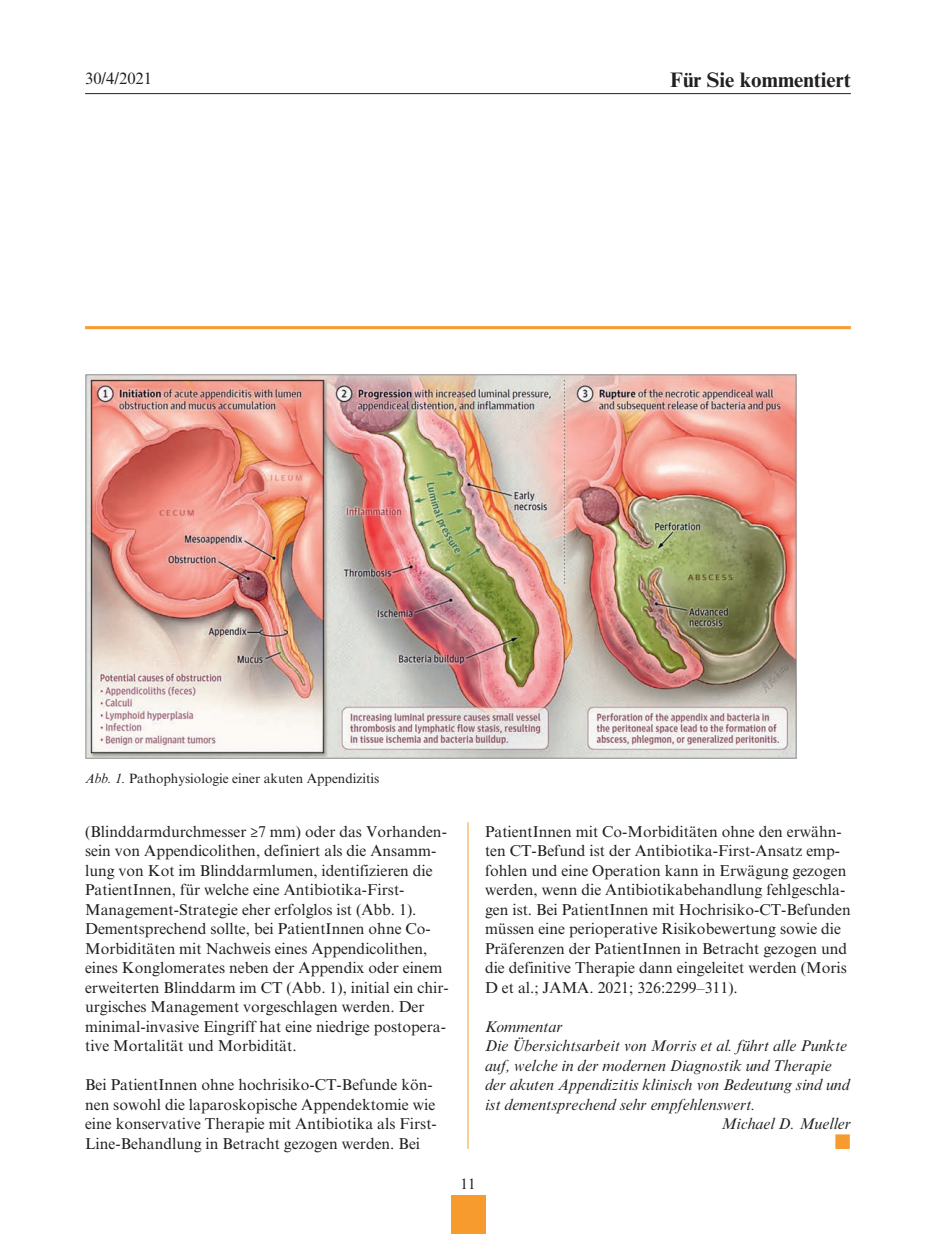
<style>
.page{position:relative;width:936px;height:1234px;background:#fff}
.page>*{position:absolute;margin:0;border:0;box-sizing:border-box;transform-origin:0 0}
.t1{font:700 21px "Times New Roman MT Std";color:#231f20}
.t2{font:21px "Zapf Dingbats Std";color:#f89b2f}
.t3{font:16.5px "Times New Roman MT Std";color:#231f20}
.t4{font:15.75px/19.5px "Times New Roman MT Std";color:#231f20}
.t5{font:italic 15.75px "Times New Roman MT Std";color:#231f20}
.t6{font:15px "Times New Roman MT Std";color:#231f20}
.t7{font:13.5px "Times New Roman MT Std";color:#231f20}
.s1{font-style:italic}
</style>
<div class="page">
<hr style="left:85px;top:93px;width:765px;height:1px;background:#231f20">
<hr style="left:85px;top:326px;width:765px;height:3px;background:#f89b2f">
<div style="left:451px;top:1195px;width:35px;height:38px;background:#f89b2f"></div>
<hr style="left:467px;top:822px;width:1px;height:326px;background:#f89b2f">
<img style="left:85px;top:374px;width:711px;height:384px">
<p class="t3" style="left:85px;top:72px;width:69px">30/4/2021</p>
<h1 class="t1" style="left:670px;top:73px;width:182px">Für Sie kommentiert</h1>
<p class="t7" style="left:85px;top:772px;width:296px"><span class="s1">Abb. 1.</span> Pathophysiologie einer akuten Appendizitis</p>
<p class="t4" style="left:85px;top:822px;width:365px">(Blinddarmdurchmesser ≥7 mm) oder das Vorhanden&shy;sein von Appendicolithen, definiert als die Ansamm&shy;lung von Kot im Blinddarmlumen, identifizieren die PatientInnen, für welche eine Antibiotika-First-Management-Strategie eher erfolglos ist (Abb. 1).<br>Dementsprechend sollte, bei PatientInnen ohne Co-Morbiditäten mit Nachweis eines Appendicolithen, eines Konglomerates neben der Appendix oder einem erweiterten Blinddarm im CT (Abb. 1), initial ein chir&shy;urgisches Management vorgeschlagen werden. Der minimal-invasive Eingriff hat eine niedrige postopera&shy;tive Mortalität und Morbidität.</p>
<p class="t4" style="left:85px;top:1076px;width:353px">Bei PatientInnen ohne hochrisiko-CT-Befunde kön&shy;nen sowohl die laparoskopische Appendektomie wie eine konservative Therapie mit Antibiotika als First-Line-Behandlung in Betracht gezogen werden. Bei</p>
<p class="t4" style="left:485px;top:822px;width:367px">PatientInnen mit Co-Morbiditäten ohne den erwähn&shy;ten CT-Befund ist der Antibiotika-First-Ansatz emp&shy;fohlen und eine Operation kann in Erwägung gezogen werden, wenn die Antibiotikabehandlung fehlgeschla&shy;gen ist. Bei PatientInnen mit Hochrisiko-CT-Befunden müssen eine perioperative Risikobewertung sowie die Präferenzen der PatientInnen in Betracht gezogen und die definitive Therapie dann eingeleitet werden (Moris D et al.; JAMA. 2021; 326:2299–311).</p>
<p class="t5" style="left:485px;top:1020px;width:79px">Kommentar</p>
<p class="t5" style="left:485px;top:1039px;width:363px">Die Übersichtsarbeit von Morris et al. führt alle Punkte</p>
<p class="t5" style="left:485px;top:1059px;width:348px">auf, welche in der modernen Diagnostik und Therapie</p>
<p class="t5" style="left:485px;top:1078px;width:366px">der akuten Appendizitis klinisch von Bedeutung sind und</p>
<p class="t5" style="left:485px;top:1098px;width:272px">ist dementsprechend sehr empfehlenswert.</p>
<p class="t5" style="left:721px;top:1117px;width:131px">Michael D. Mueller</p>
<h1 class="t2" style="left:834px;top:1128px;width:17px">■</h1>
<p class="t6" style="left:460px;top:1178px;width:16px">11</p>
</div>
